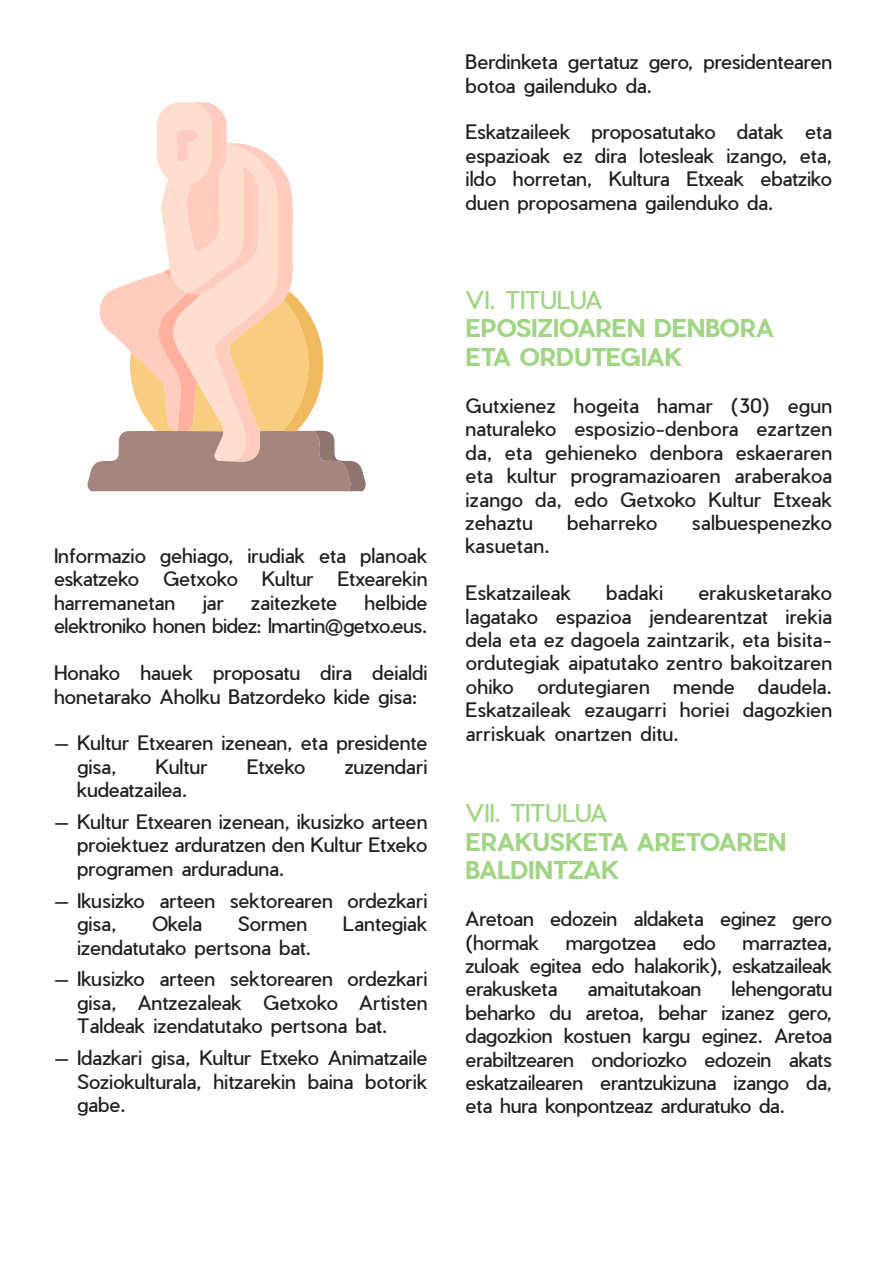
<style>
.page{position:relative;width:893px;height:1263px;background:#fff}
.page>*{position:absolute;margin:0;border:0;box-sizing:border-box;transform-origin:0 0}
.t1{font:700 24px/28.8px "Pier Sans";letter-spacing:-.01em;color:#a1d485}
.t2{font:24px "Pier Sans";color:#a1d485}
.t3{font:19.5px/23.4px "Pier Sans";color:#231f20;text-align:justify}
.t4{font:19.5px "Pier Sans";letter-spacing:.02em;color:#231f20}
.s1{font-weight:400}
</style>
<div class="page">
<svg style="left:87px;top:102px;width:279px;height:389px"></svg>
<p class="t3" style="left:54px;top:544px;width:375px">Informazio gehiago, irudiak eta planoak eskatzeko Getxoko Kultur Etxearekin harremanetan</p>
<p class="t3" style="left:54px;top:591px;width:375px;text-align:right">helbide<br>elektroniko honen bidez: lmartin@getxo.eus.</p>
<p class="t3" style="left:54px;top:661px;width:375px">Honako hauek proposatu dira deialdi honetarako Aholku Batzordeko kide gisa:</p>
<p class="t3" style="left:77px;top:731px;width:352px;text-indent:-23px">— Kultur Etxearen izenean, eta presidente gisa,</p>
<p class="t3" style="left:203px;top:591px;width:23px">jar</p>
<p class="t3" style="left:251px;top:591px;width:88px">zaitezkete</p>
<p class="t3" style="left:156px;top:755px;width:54px">Kultur</p>
<p class="t3" style="left:247px;top:755px;width:60px">Etxeko</p>
<p class="t3" style="left:345px;top:755px;width:84px">zuzendari</p>
<p class="t3" style="left:77px;top:778px;width:111px">kudeatzailea.</p>
<p class="t3" style="left:77px;top:810px;width:352px;text-indent:-23px">— Kultur Etxearen izenean, ikusizko arteen proiektuez arduratzen den Kultur Etxeko programen arduraduna.</p>
<p class="t3" style="left:77px;top:889px;width:352px;text-indent:-23px">— Ikusizko arteen sektorearen ordezkari gisa,</p>
<p class="t3" style="left:152px;top:912px;width:52px">Okela</p>
<p class="t3" style="left:238px;top:912px;width:71px">Sormen</p>
<p class="t3" style="left:343px;top:912px;width:86px">Lantegiak</p>
<p class="t3" style="left:77px;top:936px;width:235px">izendatutako pertsona bat.</p>
<p class="t3" style="left:77px;top:967px;width:352px;text-indent:-23px">— Ikusizko arteen sektorearen ordezkari gisa, Antzezaleak Getxoko Artisten Taldeak izendatutako pertsona bat.</p>
<p class="t3" style="left:77px;top:1046px;width:352px;text-indent:-23px">— Idazkari gisa, Kultur Etxeko Animatzaile Soziokulturala, hitzarekin baina botorik gabe.</p>
<p class="t3" style="left:466px;top:50px;width:368px">Berdinketa gertatuz gero, presidentearen botoa gailenduko da.</p>
<p class="t3" style="left:466px;top:120px;width:368px">Eskatzaileek proposatutako datak eta espazioak ez dira lotesleak izango, eta, ildo horretan, Kultura Etxeak ebatziko duen proposamena gailenduko da.</p>
<p class="t2" style="left:466px;top:284px;width:138px">VI. TITULUA</p>
<p class="t1" style="left:466px;top:314px;width:310px">EPOSIZIOAREN DENBORA<br>ETA ORDUTEGIAK</p>
<p class="t3" style="left:466px;top:394px;width:368px">Gutxienez hogeita hamar (30) egun naturaleko esposizio-denbora ezartzen da, eta gehieneko denbora eskaeraren eta kultur programazioaren araberakoa izango da, edo Getxoko Kultur Etxeak zehaztu</p>
<p class="t3" style="left:567px;top:511px;width:92px">beharreko</p>
<p class="t3" style="left:692px;top:511px;width:142px">salbuespenezko</p>
<p class="t4" style="left:466px;top:533px;width:85px">kasuetan.</p>
<p class="t3" style="left:466px;top:581px;width:107px">Eskatzaileak</p>
<p class="t3" style="left:606px;top:581px;width:58px">badaki</p>
<p class="t3" style="left:466px;top:581px;width:368px;text-indent:233px">erakusketarako lagatako espazioa jendearentzat irekia dela eta ez dagoela zaintzarik, eta bisita&shy;ordutegiak aipatutako zentro bakoitzaren ohiko ordutegiaren mende daudela.<br>Eskatzaileak ezaugarri horiei dagozkien arriskuak onartzen ditu.</p>
<p class="t1" style="left:466px;top:798px;width:322px"><span class="s1">VII. TITULUA<br></span>ERAKUSKETA ARETOAREN<br>BALDINTZAK</p>
<p class="t3" style="left:466px;top:907px;width:368px">Aretoan edozein aldaketa eginez gero (hormak</p>
<p class="t3" style="left:566px;top:930px;width:92px">margotzea</p>
<p class="t3" style="left:683px;top:930px;width:35px">edo</p>
<p class="t3" style="left:466px;top:930px;width:368px;text-indent:277px">marraztea, zuloak egitea edo halakorik), eskatzaileak erakusketa</p>
<p class="t3" style="left:466px;top:977px;width:368px;text-indent:266px">lehengoratu beharko du aretoa, behar izanez gero, dagozkion kostuen kargu eginez. Aretoa erabiltzearen ondoriozko edozein akats eskatzailearen erantzukizuna izango da, eta hura konpontzeaz arduratuko da.</p>
<p class="t3" style="left:588px;top:977px;width:115px">amaitutakoan</p>
</div>
